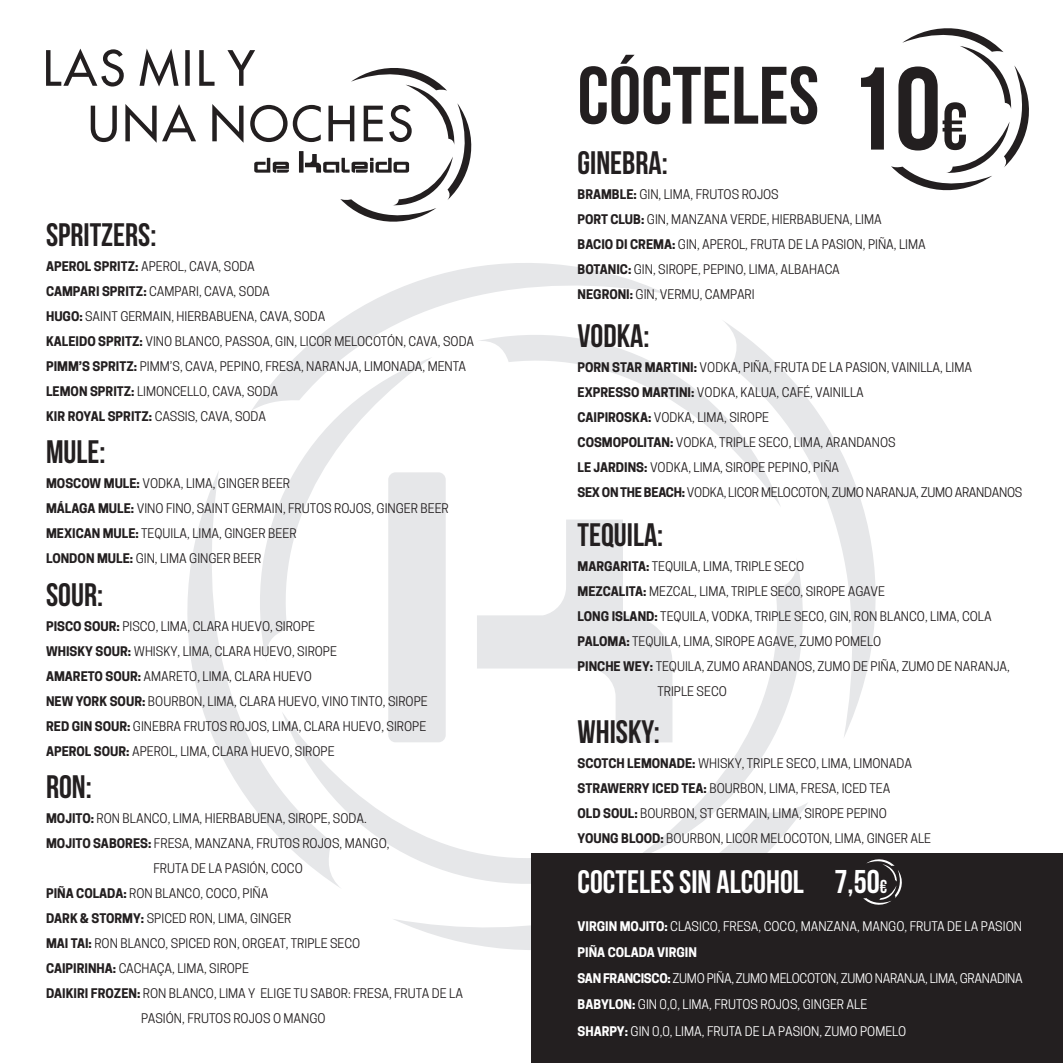
<style>
.page{position:relative;width:1063px;height:1063px;background:#fff}
.page>*{position:absolute;margin:0;border:0;box-sizing:border-box;transform-origin:0 0}
.t1{font:117.38px "Bebas Neue";color:#231f20}
.t2{font:81.25px "Bebas Neue";color:#231f20}
.t3{font:32.88px "Bebas Neue";color:#fff}
.t4{font:32.5px "Bebas Neue";color:#231f20}
.t5{font:32.5px "Bebas Neue";color:#fff}
.t6{font:12.5px/25px "Cooper Hewitt";color:#231f20}
.t7{font:12.5px/26.2px "Cooper Hewitt";color:#fff}
.s1{font-weight:700}
.s2{font-size:66.75px}
.s3{font-size:18.75px}
</style>
<div class="page">
<svg style="left:667px;top:370px;width:55px;height:69px"></svg>
<svg style="left:296px;top:411px;width:73px;height:59px"></svg>
<svg style="left:342px;top:741px;width:100px;height:105px"></svg>
<svg style="left:630px;top:660px;width:142px;height:142px"></svg>
<svg style="left:187px;top:470px;width:155px;height:418px"></svg>
<svg style="left:252px;top:263px;width:415px;height:148px"></svg>
<svg style="left:392px;top:802px;width:416px;height:148px"></svg>
<svg style="left:722px;top:321px;width:154px;height:418px"></svg>
<div style="left:388px;top:472px;width:58px;height:270px;background:#e6e7e9;border-radius:7px"></div>
<svg style="left:477px;top:520px;width:195px;height:222px"></svg>
<div style="left:531px;top:853px;width:532px;height:210px;background:#231f20"></div>
<svg style="left:863px;top:859px;width:39px;height:46px"></svg>
<svg style="left:891px;top:28px;width:138px;height:163px"></svg>
<svg style="left:46px;top:49px;width:426px;height:173px"></svg>
<h3 class="t4" style="left:46px;top:217px;width:112px">SPRITZERS:</h3>
<p class="t6" style="left:46px;top:254px;width:430px"><span class="s1">APEROL SPRITZ:</span> APEROL, CAVA, SODA<br><span class="s1">CAMPARI SPRITZ:</span> CAMPARI, CAVA, SODA<br><span class="s1">HUGO:</span> SAINT GERMAIN, HIERBABUENA, CAVA, SODA<br><span class="s1">KALEIDO SPRITZ:</span> VINO BLANCO, PASSOA, GIN, LICOR MELOCOTÓN, CAVA, SODA <span class="s1">PIMM’S SPRITZ:</span> PIMM’S, CAVA, PEPINO, FRESA, NARANJA, LIMONADA, MENTA <span class="s1">LEMON SPRITZ:</span> LIMONCELLO, CAVA, SODA<br><span class="s1">KIR ROYAL SPRITZ:</span> CASSIS, CAVA, SODA</p>
<h3 class="t4" style="left:46px;top:434px;width:61px">MULE:</h3>
<p class="t6" style="left:46px;top:471px;width:404px"><span class="s1">MOSCOW MULE:</span> VODKA, LIMA, GINGER BEER<br><span class="s1">MÁLAGA MULE:</span> VINO FINO, SAINT GERMAIN, FRUTOS ROJOS, GINGER BEER <span class="s1">MEXICAN MULE:</span> TEQUILA, LIMA, GINGER BEER<br><span class="s1">LONDON MULE:</span> GIN, LIMA GINGER BEER</p>
<h3 class="t4" style="left:46px;top:577px;width:59px">SOUR:</h3>
<p class="t6" style="left:46px;top:614px;width:383px"><span class="s1">PISCO SOUR:</span> PISCO, LIMA, CLARA HUEVO, SIROPE<br><span class="s1">WHISKY SOUR:</span> WHISKY, LIMA, CLARA HUEVO, SIROPE<br><span class="s1">AMARETO SOUR:</span> AMARETO, LIMA, CLARA HUEVO<br><span class="s1">NEW YORK SOUR:</span> BOURBON, LIMA, CLARA HUEVO, VINO TINTO, SIROPE <span class="s1">RED GIN SOUR:</span> GINEBRA FRUTOS ROJOS, LIMA, CLARA HUEVO, SIROPE <span class="s1">APEROL SOUR:</span> APEROL, LIMA, CLARA HUEVO, SIROPE</p>
<h3 class="t4" style="left:46px;top:769px;width:47px">RON:</h3>
<p class="t6" style="left:46px;top:806px;width:322px"><span class="s1">MOJITO:</span> RON BLANCO, LIMA, HIERBABUENA, SIROPE, SODA.</p>
<p class="t6" style="left:46px;top:831px;width:345px"><span class="s1">MOJITO SABORES:</span> FRESA, MANZANA, FRUTOS ROJOS, MANGO,</p>
<p class="t6" style="left:154px;top:856px;width:151px">FRUTA DE LA PASIÓN, COCO</p>
<p class="t6" style="left:46px;top:881px;width:224px"><span class="s1">PIÑA COLADA:</span> RON BLANCO, COCO, PIÑA</p>
<p class="t6" style="left:46px;top:906px;width:247px"><span class="s1">DARK &amp; STORMY:</span> SPICED RON, LIMA, GINGER</p>
<p class="t6" style="left:46px;top:931px;width:316px"><span class="s1">MAI TAI:</span> RON BLANCO, SPICED RON, ORGEAT, TRIPLE SECO</p>
<p class="t6" style="left:46px;top:956px;width:204px"><span class="s1">CAIPIRINHA:</span> CACHAÇA, LIMA, SIROPE</p>
<p class="t6" style="left:46px;top:981px;width:418px"><span class="s1">DAIKIRI FROZEN:</span> RON BLANCO, LIMA Y ELIGE TU SABOR: FRESA, FRUTA DE LA</p>
<p class="t6" style="left:141px;top:1006px;width:186px">PASIÓN, FRUTOS ROJOS O MANGO</p>
<h2 class="t2" style="left:578px;top:51px;width:243px">CÓCTELES</h2>
<h1 class="t1" style="left:848px;top:45px;width:121px">10<span class="s2">€</span></h1>
<h3 class="t4" style="left:578px;top:145px;width:92px">GINEBRA:</h3>
<p class="t6" style="left:578px;top:182px;width:350px"><span class="s1">BRAMBLE:</span> GIN, LIMA, FRUTOS ROJOS<br><span class="s1">PORT CLUB:</span> GIN, MANZANA VERDE, HIERBABUENA, LIMA<br><span class="s1">BACIO DI CREMA:</span> GIN, APEROL, FRUTA DE LA PASION, PIÑA, LIMA <span class="s1">BOTANIC:</span> GIN, SIROPE, PEPINO, LIMA, ALBAHACA<br><span class="s1">NEGRONI:</span> GIN, VERMU, CAMPARI</p>
<h3 class="t4" style="left:578px;top:318px;width:73px">VODKA:</h3>
<p class="t6" style="left:578px;top:355px;width:446px"><span class="s1">PORN STAR MARTINI:</span> VODKA, PIÑA, FRUTA DE LA PASION, VAINILLA, LIMA <span class="s1">EXPRESSO MARTINI:</span> VODKA, KALUA, CAFÉ, VAINILLA<br><span class="s1">CAIPIROSKA:</span> VODKA, LIMA, SIROPE<br><span class="s1">COSMOPOLITAN:</span> VODKA, TRIPLE SECO, LIMA, ARANDANOS<br><span class="s1">LE JARDINS:</span> VODKA, LIMA, SIROPE PEPINO, PIÑA<br><span class="s1">SEX ON THE BEACH:</span> VODKA, LICOR MELOCOTON, ZUMO NARANJA, ZUMO ARANDANOS</p>
<h3 class="t4" style="left:578px;top:517px;width:87px">TEQUILA:</h3>
<p class="t6" style="left:578px;top:554px;width:228px"><span class="s1">MARGARITA:</span> TEQUILA, LIMA, TRIPLE SECO</p>
<p class="t6" style="left:578px;top:579px;width:309px"><span class="s1">MEZCALITA:</span> MEZCAL, LIMA, TRIPLE SECO, SIROPE AGAVE</p>
<p class="t6" style="left:578px;top:604px;width:416px"><span class="s1">LONG ISLAND:</span> TEQUILA, VODKA, TRIPLE SECO, GIN, RON BLANCO, LIMA, COLA</p>
<p class="t6" style="left:578px;top:629px;width:305px"><span class="s1">PALOMA:</span> TEQUILA, LIMA, SIROPE AGAVE, ZUMO POMELO</p>
<p class="t6" style="left:578px;top:654px;width:434px"><span class="s1">PINCHE WEY:</span> TEQUILA, ZUMO ARANDANOS, ZUMO DE PIÑA, ZUMO DE NARANJA,</p>
<p class="t6" style="left:657px;top:679px;width:71px">TRIPLE SECO</p>
<h3 class="t4" style="left:578px;top:714px;width:84px">WHISKY:</h3>
<p class="t6" style="left:578px;top:751px;width:355px"><span class="s1">SCOTCH LEMONADE:</span> WHISKY, TRIPLE SECO, LIMA, LIMONADA <span class="s1">STRAWERRY ICED TEA:</span> BOURBON, LIMA, FRESA, ICED TEA<br><span class="s1">OLD SOUL:</span> BOURBON, ST GERMAIN, LIMA, SIROPE PEPINO <span class="s1">YOUNG BLOOD:</span> BOURBON, LICOR MELOCOTON, LIMA, GINGER ALE</p>
<h3 class="t5" style="left:578px;top:864px;width:228px">COCTELES SIN ALCOHOL</h3>
<p class="t7" style="left:578px;top:913px;width:447px"><span class="s1">VIRGIN MOJITO:</span> CLASICO, FRESA, COCO, MANZANA, MANGO, FRUTA DE LA PASION <span class="s1">PIÑA COLADA VIRGIN<br>SAN FRANCISCO:</span> ZUMO PIÑA, ZUMO MELOCOTON, ZUMO NARANJA, LIMA, GRANADINA <span class="s1">BABYLON:</span> GIN 0,0, LIMA, FRUTOS ROJOS, GINGER ALE<br><span class="s1">SHARPY:</span> GIN 0,0, LIMA, FRUTA DE LA PASION, ZUMO POMELO</p>
<h3 class="t3" style="left:835px;top:864px;width:54px">7,50<span class="s3">€</span></h3>
</div>
